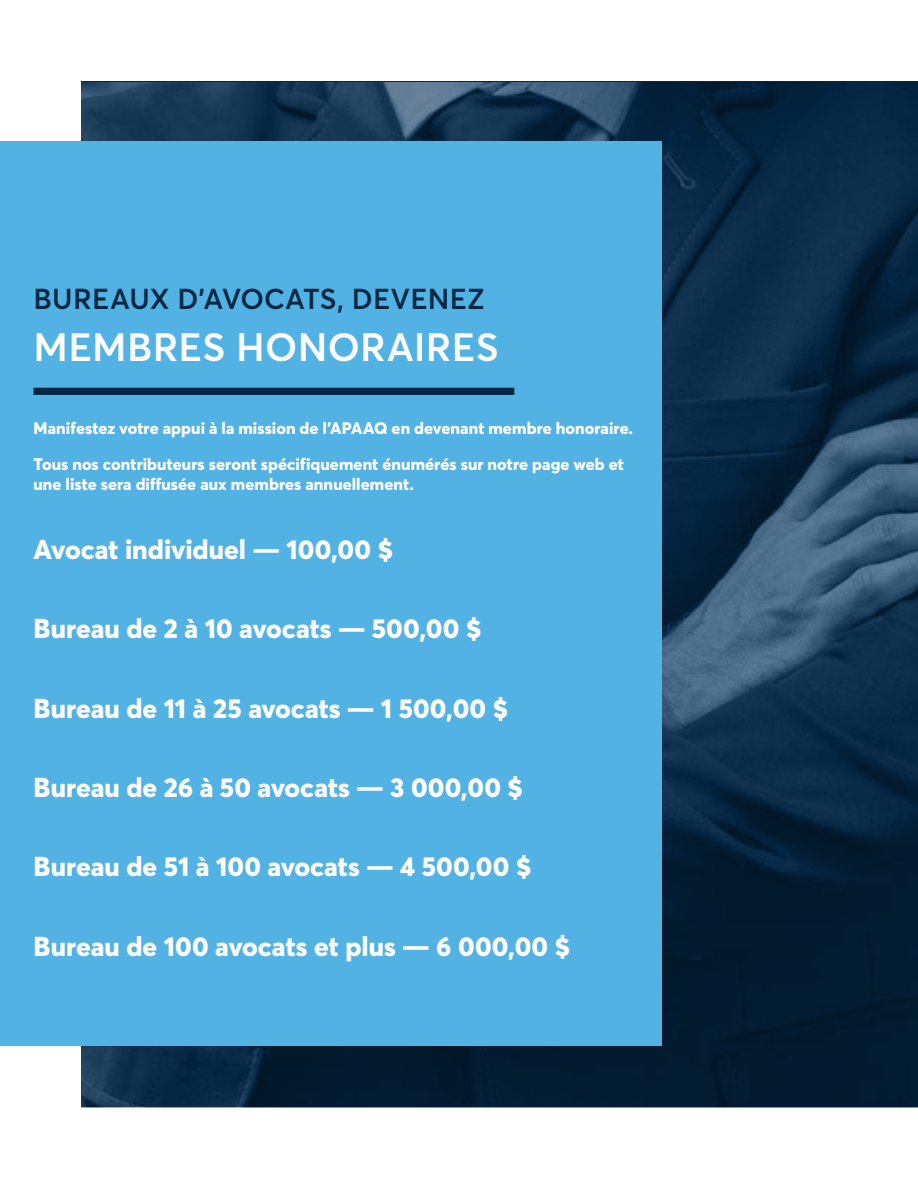
<style>
.page{position:relative;width:918px;height:1188px;background:#fff}
.page>*{position:absolute;margin:0;border:0;box-sizing:border-box;transform-origin:0 0}
.t1{font:600 39px "Averta";letter-spacing:.005em;color:#fff}
.t2{font:600 28.5px "Averta";letter-spacing:.005em;color:#052743}
.t3{font:800 27px "Averta";color:#fff}
.t4{font:800 16.5px/36px "Averta";letter-spacing:.005em;color:#fff}
</style>
<div class="page">
<img style="left:81px;top:82px;width:837px;height:1025px">
<div style="left:0;top:142px;width:662px;height:904px;background:#53b2e4"></div>
<div style="left:33px;top:388px;width:481px;height:7px;background:#052743"></div>
<h2 class="t2" style="left:34px;top:281px;width:453px">BUREAUX D’AVOCATS, DEVENEZ</h2>
<h1 class="t1" style="left:34px;top:323px;width:467px">MEMBRES HONORAIRES</h1>
<p class="t4" style="left:33px;top:410px;width:601px">Manifestez votre appui à la mission de l’APAAQ en devenant membre honoraire.<br>Tous nos contributeurs seront spécifiquement énumérés sur notre page web et</p>
<p class="t4" style="left:33px;top:466px;width:382px">une liste sera diffusée aux membres annuellement.</p>
<h3 class="t3" style="left:33px;top:532px;width:361px">Avocat individuel — 100,00 $</h3>
<h3 class="t3" style="left:33px;top:611px;width:449px">Bureau de 2 à 10 avocats — 500,00 $</h3>
<h3 class="t3" style="left:33px;top:691px;width:476px">Bureau de 11 à 25 avocats — 1 500,00 $</h3>
<h3 class="t3" style="left:33px;top:770px;width:491px">Bureau de 26 à 50 avocats — 3 000,00 $</h3>
<h3 class="t3" style="left:33px;top:850px;width:499px">Bureau de 51 à 100 avocats — 4 500,00 $</h3>
<h3 class="t3" style="left:33px;top:929px;width:538px">Bureau de 100 avocats et plus — 6 000,00 $</h3>
</div>
